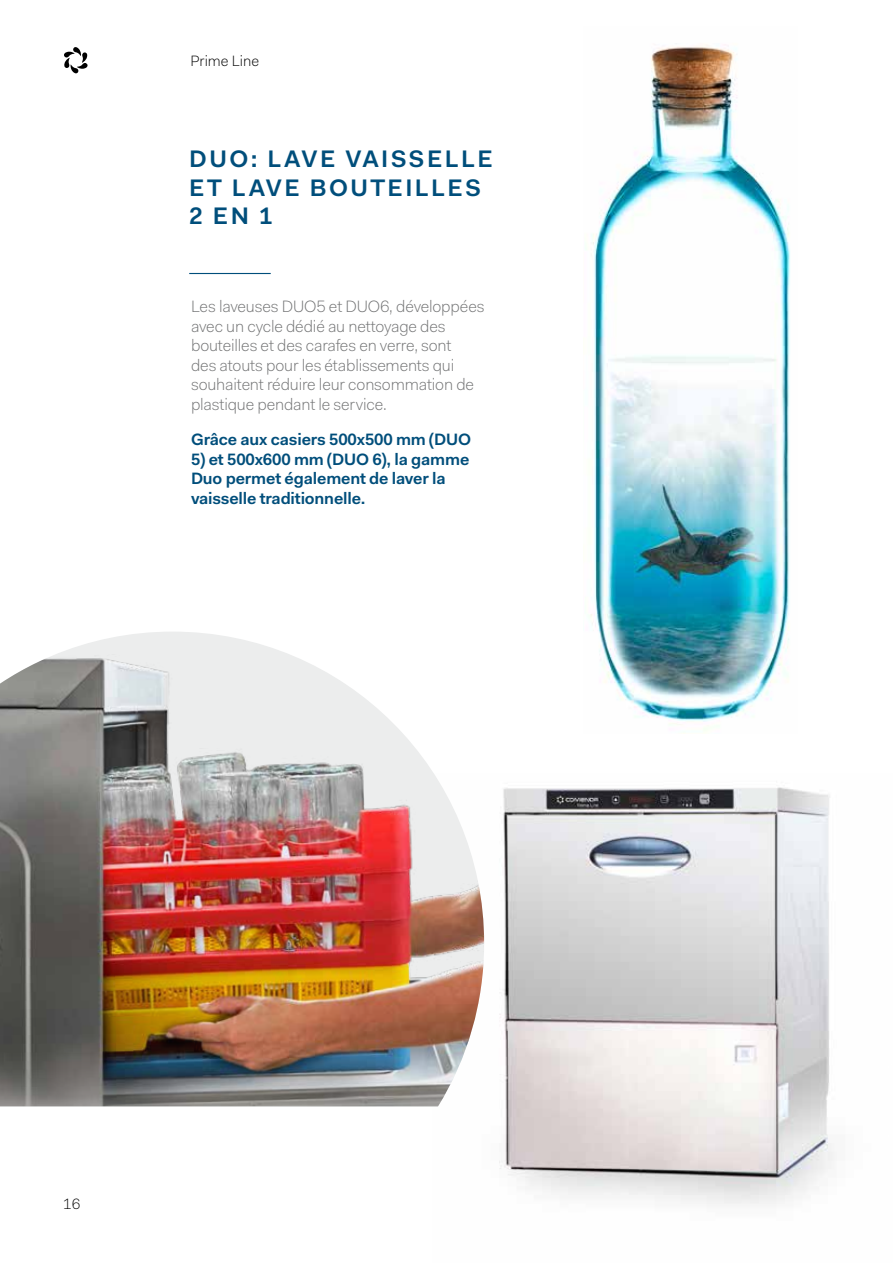
<style>
.page{position:relative;width:893px;height:1263px;background:#fff}
.page>*{position:absolute;margin:0;border:0;box-sizing:border-box;transform-origin:0 0}
.t1{font:600 24px/28.8px "Fakt Pro";letter-spacing:.1em;color:#004e7b}
.t2{font:300 16.5px/19.5px "Fakt Pro";letter-spacing:-.01em;color:#707172}
.t3{font:600 16.5px/19.5px "Fakt Pro";letter-spacing:-.01em;color:#004e7b}
.t4{font:300 15px "Fakt Pro";color:#000}
</style>
<div class="page">
<img style="left:433px;top:787px;width:402px;height:417px">
<hr style="left:189px;top:273px;width:82px;height:1px;background:#004e7b">
<img style="left:585px;top:43px;width:205px;height:688px">
<img style="left:0;top:632px;width:484px;height:474px">
<svg style="left:64px;top:47px;width:24px;height:26px"></svg>
<p class="t4" style="left:190px;top:51px;width:70px">Prime Line</p>
<h1 class="t1" style="left:189px;top:144px;width:305px">DUO: LAVE VAISSELLE<br>ET LAVE BOUTEILLES<br>2 EN 1</h1>
<p class="t2" style="left:191px;top:297px;width:295px">Les laveuses DUO5 et DUO6, développées avec un cycle dédié au nettoyage des bouteilles et des carafes en verre, sont<br>des atouts pour les établissements qui souhaitent réduire leur consommation de plastique pendant le service.</p>
<p class="t3" style="left:191px;top:429px;width:282px">Grâce aux casiers 500x500 mm (DUO</p>
<p class="t3" style="left:191px;top:449px;width:280px">5) et 500x600 mm (DUO 6), la gamme<br>Duo permet également de laver la vaisselle traditionnelle.</p>
<p class="t4" style="left:63px;top:1194px;width:19px">16</p>
</div>
